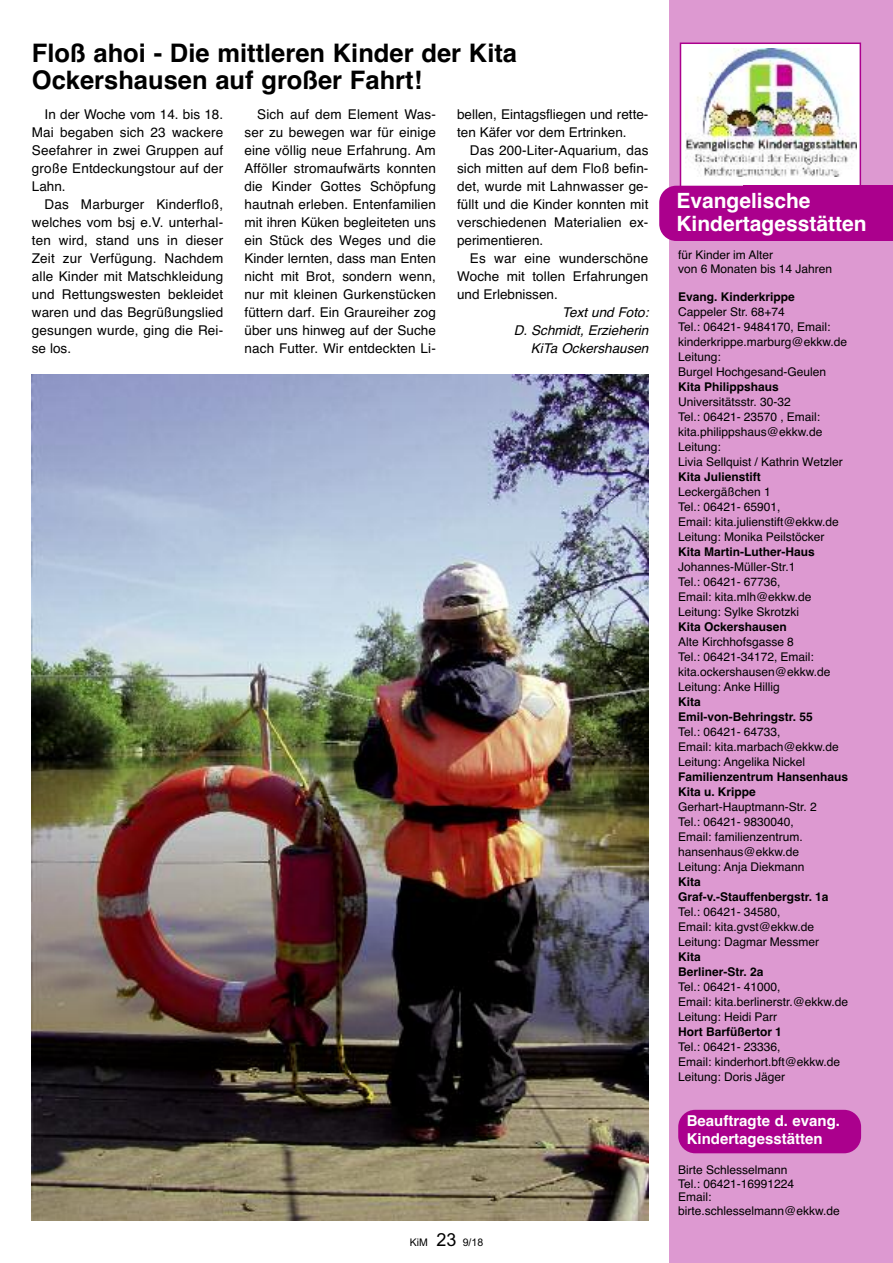
<style>
.page{position:relative;width:893px;height:1263px;background:#fff}
.page>*{position:absolute;margin:0;border:0;box-sizing:border-box;transform-origin:0 0}
.t1{font:700 25.5px/27px "Helvetica";color:#000}
.t2{font:700 21px/22.5px "Helvetica";color:#fff}
.t3{font:700 15px/18px "Helvetica";color:#fff}
.t4{font:13.5px/18px "Helvetica";letter-spacing:.01em;color:#000;text-align:justify}
.t5{font:italic 13.5px/18px "Helvetica";color:#000;text-align:right}
.t6{font:12px/15px "Helvetica";color:#000}
.t7{font:700 12px/15px "Helvetica";color:#000}
.t8{font:10.5px "Arial";color:#000}
.s1{font-size:18px}
</style>
<div class="page">
<div style="left:670px;top:0;width:223px;height:1263px;background:#dd99d1"></div>
<div style="left:681px;top:44px;width:179px;height:188px;background:#fff"></div>
<img style="left:685px;top:48px;width:171px;height:128px">
<div style="left:680px;top:43px;width:181px;height:191px;border:2px solid #ab008d"></div>
<div style="left:659px;top:186px;width:85px;height:55px;background:#ab008d"></div>
<div style="left:678px;top:1110px;width:183px;height:43px;background:#ab008d;border-radius:17px"></div>
<div style="left:744px;top:186px;width:149px;height:55px;background:#ab008d"></div>
<img style="left:32px;top:374px;width:616px;height:846px">
<h1 class="t1" style="left:32px;top:39px;width:487px">Floß ahoi - Die mittleren Kinder der Kita<br>Ockershausen auf großer Fahrt!</h1>
<p class="t4" style="left:32px;top:105px;width:193px;text-indent:13px">In der Woche vom 14. bis 18.<br>Mai begaben sich 23 wackere Seefahrer in zwei Gruppen auf große Entdeckungstour auf der Lahn.</p>
<p class="t4" style="left:32px;top:195px;width:193px;text-indent:13px">Das Marburger Kinderfloß, welches vom bsj e.V. unterhal&shy;ten wird, stand uns in dieser Zeit zur Verfügung. Nachdem alle Kinder mit Matschkleidung und Rettungswesten bekleidet waren und das Begrüßungslied gesungen wurde, ging die Rei&shy;se los.</p>
<p class="t4" style="left:244px;top:105px;width:193px;text-indent:13px">Sich auf dem Element Was&shy;ser zu bewegen war für einige eine völlig neue Erfahrung. Am Afföller stromaufwärts konnten die Kinder Gottes Schöpfung hautnah erleben. Entenfamilien mit ihren Küken begleiteten uns ein Stück des Weges und die Kinder lernten, dass man Enten nicht mit Brot, sondern wenn, nur mit kleinen Gurkenstücken füttern darf. Ein Graureiher zog über uns hinweg auf der Suche nach Futter. Wir entdeckten Li-</p>
<p class="t4" style="left:457px;top:105px;width:193px">bellen, Eintagsfliegen und rette&shy;ten Käfer vor dem Ertrinken.</p>
<p class="t4" style="left:457px;top:141px;width:193px;text-indent:13px">Das 200-Liter-Aquarium, das sich mitten auf dem Floß befin&shy;det, wurde mit Lahnwasser ge&shy;füllt und die Kinder konnten mit verschiedenen Materialien ex&shy;perimentieren.</p>
<p class="t4" style="left:457px;top:249px;width:193px;text-indent:13px">Es war eine wunderschöne Woche mit tollen Erfahrungen und Erlebnissen.</p>
<p class="t5" style="left:514px;top:303px;width:136px">Text und Foto:<br>D. Schmidt, Erzieherin<br>KiTa Ockershausen</p>
<p class="t8" style="left:410px;top:1236px;width:75px">KiM <span class="s1">23</span> 9/18</p>
<h2 class="t2" style="left:676px;top:190px;width:192px">Evangelische<br>Kindertagesstätten</h2>
<p class="t6" style="left:678px;top:248px;width:155px;line-height:13.5px">für Kinder im Alter<br>von 6 Monaten bis 14 Jahren</p>
<p class="t7" style="left:678px;top:289px;width:118px">Evang. Kinderkrippe</p>
<p class="t6" style="left:678px;top:304px;width:170px">Cappeler Str. 68+74<br>Tel.: 06421- 9484170, Email: kinderkrippe.marburg@ekkw.de<br>Leitung:<br>Burgel Hochgesand-Geulen</p>
<p class="t7" style="left:678px;top:379px;width:102px">Kita Philippshaus</p>
<p class="t6" style="left:678px;top:394px;width:166px">Universitätsstr. 30-32<br>Tel.: 06421- 23570 , Email: kita.philippshaus@ekkw.de<br>Leitung:<br>Livia Sellquist / Kathrin Wetzler</p>
<p class="t7" style="left:678px;top:469px;width:84px">Kita Julienstift</p>
<p class="t6" style="left:678px;top:484px;width:162px">Leckergäßchen 1<br>Tel.: 06421- 65901,<br>Email: kita.julienstift@ekkw.de<br>Leitung: Monika Peilstöcker</p>
<p class="t7" style="left:678px;top:544px;width:138px">Kita Martin-Luther-Haus</p>
<p class="t6" style="left:678px;top:559px;width:135px">Johannes-Müller-Str.1<br>Tel.: 06421- 67736,<br>Email: kita.mlh@ekkw.de<br>Leitung: Sylke Skrotzki</p>
<p class="t7" style="left:678px;top:619px;width:110px">Kita Ockershausen</p>
<p class="t6" style="left:678px;top:634px;width:154px">Alte Kirchhofsgasse 8<br>Tel.: 06421-34172, Email: kita.ockershausen@ekkw.de<br>Leitung: Anke Hillig</p>
<p class="t7" style="left:678px;top:694px;width:136px">Kita<br>Emil-von-Behringstr. 55</p>
<p class="t6" style="left:678px;top:724px;width:162px">Tel.: 06421- 64733,<br>Email: kita.marbach@ekkw.de<br>Leitung: Angelika Nickel</p>
<p class="t7" style="left:678px;top:769px;width:171px">Familienzentrum Hansenhaus<br>Kita u. Krippe</p>
<p class="t6" style="left:678px;top:799px;width:140px">Gerhart-Hauptmann-Str. 2<br>Tel.: 06421- 9830040,<br>Email: familienzentrum. hansenhaus@ekkw.de<br>Leitung: Anja Diekmann</p>
<p class="t7" style="left:678px;top:874px;width:152px">Kita<br>Graf-v.-Stauffenbergstr. 1a</p>
<p class="t6" style="left:678px;top:904px;width:143px">Tel.: 06421- 34580,<br>Email: kita.gvst@ekkw.de<br>Leitung: Dagmar Messmer</p>
<p class="t7" style="left:678px;top:949px;width:87px">Kita<br>Berliner-Str. 2a</p>
<p class="t6" style="left:678px;top:979px;width:172px">Tel.: 06421- 41000,<br>Email: kita.berlinerstr.@ekkw.de<br>Leitung: Heidi Parr</p>
<p class="t7" style="left:678px;top:1024px;width:105px">Hort Barfüßertor 1</p>
<p class="t6" style="left:678px;top:1039px;width:164px">Tel.: 06421- 23336,<br>Email: kinderhort.bft@ekkw.de<br>Leitung: Doris Jäger</p>
<p class="t3" style="left:687px;top:1111px;width:155px">Beauftragte d. evang.<br>Kindertagesstätten</p>
<p class="t6" style="left:678px;top:1163px;width:163px;line-height:13.5px">Birte Schlesselmann<br>Tel.: 06421-16991224<br>Email: birte.schlesselmann@ekkw.de</p>
</div>
